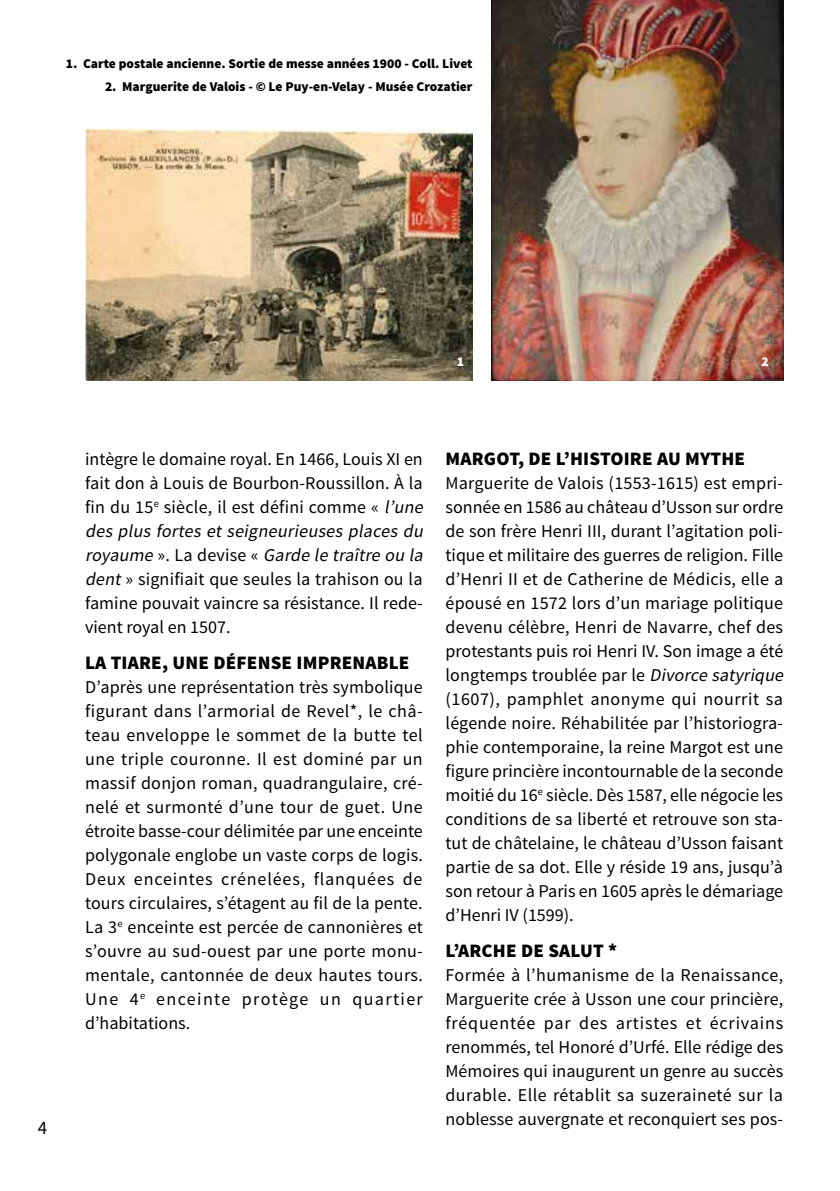
<style>
.page{position:relative;width:840px;height:1191px;background:#fff}
.page>*{position:absolute;margin:0;border:0;box-sizing:border-box;transform-origin:0 0}
.t1{font:900 19px "Source Sans Pro";letter-spacing:.01em;color:#000}
.t2{font:19px "Source Sans Pro";color:#000}
.t3{font:18px/24px "Source Sans Pro";letter-spacing:.005em;color:#000}
.t4{font:900 13.4px "Source Sans Pro";color:#000}
.t5{font:900 13.4px "Source Sans Pro";color:#fff}
.s1{font-style:italic}
</style>
<div class="page">
<img style="left:85px;top:130px;width:387px;height:251px">
<img style="left:491px;top:0;width:291px;height:381px">
<p class="t4" style="left:66px;top:54px;width:408px">1. Carte postale ancienne. Sortie de messe années 1900 - Coll. Livet</p>
<p class="t4" style="left:105px;top:78px;width:369px">2. Marguerite de Valois - © Le Puy-en-Velay - Musée Crozatier</p>
<p class="t2" style="left:38px;top:1116px;width:11px">4</p>
<p class="t5" style="left:456px;top:353px;width:9px">1</p>
<p class="t5" style="left:761px;top:353px;width:9px">2</p>
<p class="t3" style="left:85px;top:447px;width:343px">intègre le domaine royal. En 1466, Louis XI en fait don à Louis de Bourbon-Roussillon. À la fin du 15<sup>e</sup> siècle, il est défini comme « <span class="s1">l’une des plus fortes et seigneurieuses places du royaume</span> » . L a d e v i s e « <span class="s1">Garde le traître ou la dent</span>» signifiait que seules la trahison ou la famine pouvait vaincre sa résistance. Il rede&shy;vient royal en 1507.</p>
<p class="t1" style="left:85px;top:650px;width:326px">LA TIARE, UNE DÉFENSE IMPRENABLE</p>
<p class="t3" style="left:85px;top:675px;width:339px;text-align:justify">D’après une représentation très symbolique figurant dans l’armorial de Revel*, le châ&shy;teau enveloppe le sommet de la butte tel une triple couronne. Il est dominé par un massif donjon roman, quadrangulaire, cré&shy;nelé et surmonté d’une tour de guet. Une étroite basse-cour délimitée par une enceinte polygonale englobe un vaste corps de logis.<br>Deux enceintes crénelées, flanquées de tours circulaires, s’étagent au fil de la pente.<br>La 3<sup>e</sup> enceinte est percée de cannonières et s’ouvre au sud-ouest par une porte monu&shy;mentale, cantonnée de deux hautes tours.<br>Une 4<sup>e</sup> enceinte protège un quartier d’habitations.</p>
<p class="t1" style="left:445px;top:446px;width:301px">MARGOT, DE L’HISTOIRE AU MYTHE</p>
<p class="t3" style="left:445px;top:471px;width:343px">Marguerite de Valois (1553-1615) est empri&shy;sonnée en 1586 au château d’Usson sur ordre de son frère Henri III, durant l’agitation poli&shy;tique et militaire des guerres de religion. Fille d’Henri II et de Catherine de Médicis, elle a épousé en 1572 lors d’un mariage politique devenu célèbre, Henri de Navarre, chef des protestants puis roi Henri IV. Son image a été longtemps troublée par le <span class="s1">Divorce satyrique </span>(1607), pamphlet anonyme qui nourrit sa légende noire. Réhabilitée par l’historiogra&shy;phie contemporaine, la reine Margot est une figure princière incontournable de la seconde moitié du 16<sup>e</sup> siècle. Dès 1587, elle négocie les conditions de sa liberté et retrouve son sta&shy;tut de châtelaine, le château d’Usson faisant partie de sa dot. Elle y réside 19 ans, jusqu’à son retour à Paris en 1605 après le démariage d’Henri IV (1599).</p>
<p class="t1" style="left:445px;top:938px;width:173px">L’ARCHE DE SALUT *</p>
<p class="t3" style="left:445px;top:963px;width:339px;text-align:justify">Formée à l’humanisme de la Renaissance, Marguerite crée à Usson une cour princière, fréquentée par des artistes et écrivains renommés, tel Honoré d’Urfé. Elle rédige des Mémoires qui inaugurent un genre au succès durable. Elle rétablit sa suzeraineté sur la noblesse auvergnate et reconquiert ses pos-</p>
</div>
